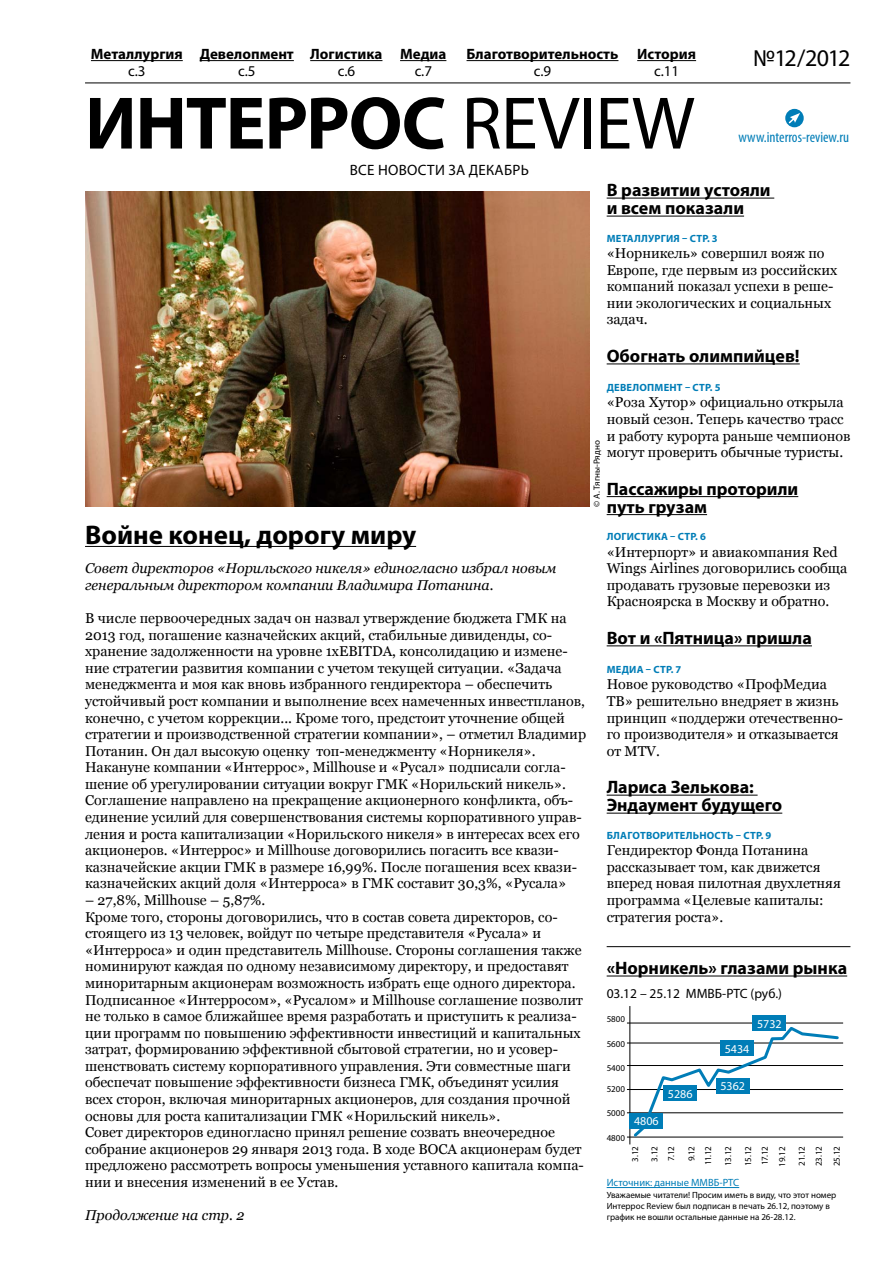
<style>
.page{position:relative;width:893px;height:1263px;background:#fff}
.page>*{position:absolute;margin:0;border:0;box-sizing:border-box;transform-origin:0 0}
.t1{font:700 75px "Myriad Pro";letter-spacing:-.015em;color:#000}
.t2{font:700 27px "Myriad Pro";color:#000}
.t3{font:24px "Myriad Pro";letter-spacing:-.07em;color:#000}
.t4{font:700 18px/18px "Myriad Pro";color:#000}
.t5{font:700 15px "Myriad Pro";color:#000}
.t6{font:15px "Myriad Pro";letter-spacing:.02em;color:#000}
.t7{font:condensed 15px "Myriad Pro";color:#007db7}
.t8{font:14.25px/16.6px "Georgia";color:#000}
.t9{font:italic 14.25px/16.6px "Georgia";color:#000}
.t10{font:13.5px "Myriad Pro";color:#000}
.t11{font:12px "Myriad Pro";color:#fff}
.t12{font:700 10.5px "Myriad Pro";letter-spacing:.02em;color:#007db7}
.t13{font:10.5px "Myriad Pro";color:#007db7}
.t14{font:9px/10.8px "Myriad Pro";color:#000}
.s1{font-weight:400}
</style>
<div class="page">
<hr style="left:627px;top:1137px;width:216px;height:1px;background:#000">
<hr style="left:627px;top:1089px;width:216px;height:1px;background:#000">
<hr style="left:627px;top:1112px;width:216px;height:1px;background:#000">
<hr style="left:627px;top:1023px;width:216px;height:1px;background:#000">
<hr style="left:627px;top:1043px;width:216px;height:1px;background:#000">
<hr style="left:627px;top:1065px;width:216px;height:1px;background:#000">
<hr style="left:310px;top:60px;width:72px;height:1px;background:#000">
<hr style="left:200px;top:60px;width:94px;height:1px;background:#000">
<hr style="left:85px;top:546px;width:331px;height:1px;background:#000">
<hr style="left:85px;top:83px;width:765px;height:1px;background:#000">
<hr style="left:466px;top:60px;width:152px;height:1px;background:#000">
<svg style="left:785px;top:109px;width:19px;height:18px"></svg>
<svg style="left:787px;top:113px;width:13px;height:12px"></svg>
<hr style="left:91px;top:60px;width:92px;height:1px;background:#000">
<hr style="left:637px;top:60px;width:59px;height:1px;background:#000">
<hr style="left:400px;top:60px;width:46px;height:1px;background:#000">
<hr style="left:607px;top:198px;width:167px;height:1px;background:#000">
<hr style="left:607px;top:216px;width:137px;height:1px;background:#000">
<hr style="left:607px;top:364px;width:193px;height:1px;background:#000">
<hr style="left:607px;top:496px;width:191px;height:1px;background:#000">
<hr style="left:607px;top:514px;width:100px;height:1px;background:#000">
<hr style="left:607px;top:645px;width:205px;height:1px;background:#000">
<hr style="left:607px;top:795px;width:151px;height:1px;background:#000">
<hr style="left:607px;top:813px;width:175px;height:1px;background:#000">
<hr style="left:607px;top:946px;width:243px;height:1px;background:#000">
<hr style="left:607px;top:976px;width:240px;height:1px;background:#000">
<hr style="left:607px;top:1187px;width:132px;height:1px;background:#007db7">
<hr style="left:630px;top:1006px;width:1px;height:138px;background:#000">
<svg style="left:631px;top:1027px;width:210px;height:111px"></svg>
<div style="left:629px;top:1113px;width:34px;height:15px;background:#007db7"></div>
<div style="left:663px;top:1085px;width:34px;height:16px;background:#007db7"></div>
<div style="left:716px;top:1078px;width:34px;height:15px;background:#007db7"></div>
<div style="left:720px;top:1040px;width:34px;height:16px;background:#007db7"></div>
<div style="left:752px;top:1015px;width:34px;height:16px;background:#007db7"></div>
<img style="left:85px;top:192px;width:505px;height:315px">
<p class="t5" style="left:91px;top:44px;width:93px">Металлургия</p>
<p class="t5" style="left:637px;top:44px;width:60px">История</p>
<p class="t6" style="left:654px;top:61px;width:27px">c.11</p>
<p class="t5" style="left:200px;top:44px;width:184px">Девелопмент Логистика</p>
<h3 class="t3" style="left:753px;top:43px;width:99px">№12/2012</h3>
<p class="t5" style="left:400px;top:44px;width:48px">Медиа</p>
<p class="t5" style="left:466px;top:44px;width:153px">Благотворительность</p>
<p class="t6" style="left:128px;top:61px;width:19px">c.3</p>
<p class="t6" style="left:415px;top:61px;width:19px">c.7</p>
<p class="t6" style="left:534px;top:61px;width:19px">c.9</p>
<p class="t6" style="left:238px;top:61px;width:19px">c.5</p>
<p class="t6" style="left:338px;top:61px;width:19px">c.6</p>
<h1 class="t1" style="left:85px;top:74px;width:611px">ИНТЕРРОС <span class="s1">REVIEW</span></h1>
<p class="t6" style="left:350px;top:161px;width:181px">Все новости за ДЕКАБРЬ</p>
<p class="t7" style="left:738px;top:128px;width:112px">www.interros-review.ru</p>
<h2 class="t2" style="left:85px;top:517px;width:333px">Войне конец, дорогу миру</h2>
<p class="t9" style="left:85px;top:560px;width:473px">Совет директоров «Норильского никеля» единогласно избрал новым генеральным директором компании Владимира Потанина.</p>
<p class="t8" style="left:85px;top:610px;width:503px">В числе первоочередных задач он назвал утверждение бюджета ГМК на 2013 год, погашение казначейских акций, стабильные дивиденды, со&shy;хранение задолженности на уровне 1хEBITDA, консолидацию и измене&shy;ние стратегии развития компании с учетом текущей ситуации. «Задача менеджмента и моя как вновь избранного гендиректора – обеспечить устойчивый рост компании и выполнение всех намеченных инвестпланов, конечно, с учетом коррекции... Кроме того, предстоит уточнение общей стратегии и производственной стратегии компании», – отметил Владимир Потанин. Он дал высокую оценку топ-менеджменту «Норникеля».<br>Накануне компании «Интеррос», Millhouse и «Русал» подписали согла&shy;шение об урегулировании ситуации вокруг ГМК «Норильский никель».<br>Соглашение направлено на прекращение акционерного конфликта, объ&shy;единение усилий для совершенствования системы корпоративного управ&shy;ления и роста капитализации «Норильского никеля» в интересах всех его акционеров. «Интеррос» и Millhouse договорились погасить все квази&shy;казначейские акции ГМК в размере 16,99%. После погашения всех квази&shy;казначейских акций доля «Интерроса» в ГМК составит 30,3%, «Русала»</p>
<p class="t8" style="left:85px;top:892px;width:500px">– 27,8%, Millhouse – 5,87%.<br>Кроме того, стороны договорились, что в состав совета директоров, со&shy;стоящего из 13 человек, войдут по четыре представителя «Русала» и «Интерроса» и один представитель Millhouse. Стороны соглашения также номинируют каждая по одному независимому директору, и предоставят миноритарным акционерам возможность избрать еще одного директора.<br>Подписанное «Интерросом», «Русалом» и Millhouse соглашение позволит не только в самое ближайшее время разработать и приступить к реализа&shy;ции программ по повышению эффективности инвестиций и капитальных затрат, формированию эффективной сбытовой стратегии, но и усовер&shy;шенствовать систему корпоративного управления. Эти совместные шаги обеспечат повышение эффективности бизнеса ГМК, объединят усилия всех сторон, включая миноритарных акционеров, для создания прочной основы для роста капитализации ГМК «Норильский никель».<br>Совет директоров единогласно принял решение созвать внеочередное собрание акционеров 29 января 2013 года. В ходе ВОСА акционерам будет предложено рассмотреть вопросы уменьшения уставного капитала компа&shy;нии и внесения изменений в ее Устав.</p>
<p class="t9" style="left:85px;top:1207px;width:161px">Продолжение на стр. 2</p>
<p class="t4" style="left:607px;top:181px;width:165px">В развитии устояли и всем показали</p>
<p class="t12" style="left:607px;top:231px;width:112px">МЕТАЛЛУРГИЯ – стр. 3</p>
<p class="t8" style="left:607px;top:245px;width:232px">«Норникель» совершил вояж по<br>Европе, где первым из российских компаний показал успехи в реше&shy;нии экологических и социальных задач.</p>
<p class="t4" style="left:607px;top:346px;width:195px">Обогнать олимпийцев!</p>
<p class="t12" style="left:607px;top:380px;width:115px">ДЕВЕЛОПМЕНТ – стр. 5</p>
<p class="t8" style="left:607px;top:394px;width:245px">«Роза Хутор» официально открыла новый сезон. Теперь качество трасс и работу курорта раньше чемпионов могут проверить обычные туристы.</p>
<p class="t4" style="left:607px;top:479px;width:193px">Пассажиры проторили путь грузам</p>
<p class="t12" style="left:607px;top:530px;width:101px">ЛОГИСТИКА – стр. 6</p>
<p class="t8" style="left:607px;top:544px;width:242px">«Интерпорт» и авиакомпания Red Wings Airlines договорились сообща продавать грузовые перевозки из Красноярска в Москву и обратно.</p>
<p class="t4" style="left:607px;top:628px;width:207px">Вот и «Пятница» пришла</p>
<p class="t12" style="left:607px;top:662px;width:76px">МЕДИА – стр. 7</p>
<p class="t8" style="left:607px;top:676px;width:238px">Новое руководство «ПрофМедиа<br>ТВ» решительно внедряет в жизнь принцип «поддержи отечественно&shy;го производителя» и отказывается от MTV.</p>
<p class="t4" style="left:607px;top:778px;width:177px">Лариса Зелькова:<br>Эндаумент будущего</p>
<p class="t12" style="left:607px;top:828px;width:166px">БЛАГОТВОРИТЕЛЬНОСТЬ – стр. 9</p>
<p class="t8" style="left:607px;top:842px;width:236px">Гендиректор Фонда Потанина рассказывает том, как движется вперед новая пилотная двухлетняя программа «Целевые капиталы: стратегия роста».</p>
<p class="t14" style="left:591px;top:507px;width:68px;rotate:-90deg">© А. Тягны-Рядно</p>
<p class="t4" style="left:607px;top:958px;width:242px">«Норникель» глазами рынка</p>
<p class="t10" style="left:607px;top:985px;width:177px">03.12 – 25.12 ММВБ-РТС (руб.)</p>
<p class="t14" style="left:607px;top:1013px;width:20px">5800</p>
<p class="t14" style="left:607px;top:1038px;width:20px">5600</p>
<p class="t14" style="left:607px;top:1062px;width:20px">5400</p>
<p class="t14" style="left:607px;top:1083px;width:20px">5200</p>
<p class="t14" style="left:607px;top:1107px;width:20px">5000</p>
<p class="t14" style="left:607px;top:1132px;width:20px">4800</p>
<p class="t11" style="left:634px;top:1114px;width:26px">4806</p>
<p class="t11" style="left:668px;top:1086px;width:26px">5286</p>
<p class="t11" style="left:725px;top:1041px;width:26px">5434</p>
<p class="t11" style="left:757px;top:1016px;width:26px">5732</p>
<p class="t11" style="left:720px;top:1079px;width:26px">5362</p>
<p class="t14" style="left:625px;top:1161px;width:16px;line-height:19.5px;rotate:-90deg">3.12<br>3.12</p>
<p class="t14" style="left:665px;top:1161px;width:16px;rotate:-90deg">7.12</p>
<p class="t14" style="left:683px;top:1165px;width:20px;line-height:16.6px;text-align:center;rotate:-90deg">9.12<br>11.12</p>
<p class="t14" style="left:723px;top:1166px;width:21px;rotate:-90deg">13.12</p>
<p class="t14" style="left:739px;top:1167px;width:22px;line-height:17.1px;text-align:justify;rotate:-90deg">15.12<br>17.12<br>19.12</p>
<p class="t14" style="left:793px;top:1166px;width:21px;line-height:17.5px;text-align:justify;rotate:-90deg">21.12<br>23.12<br>25.12</p>
<p class="t13" style="left:607px;top:1176px;width:128px">Источник: данные ММВБ-РТС</p>
<p class="t14" style="left:607px;top:1189px;width:231px">Уважаемые читатели! Просим иметь в виду, что этот номер<br>Интеррос Review был подписан в печать 26.12, поэтому в график не вошли остальные данные на 26-28.12.</p>
</div>
